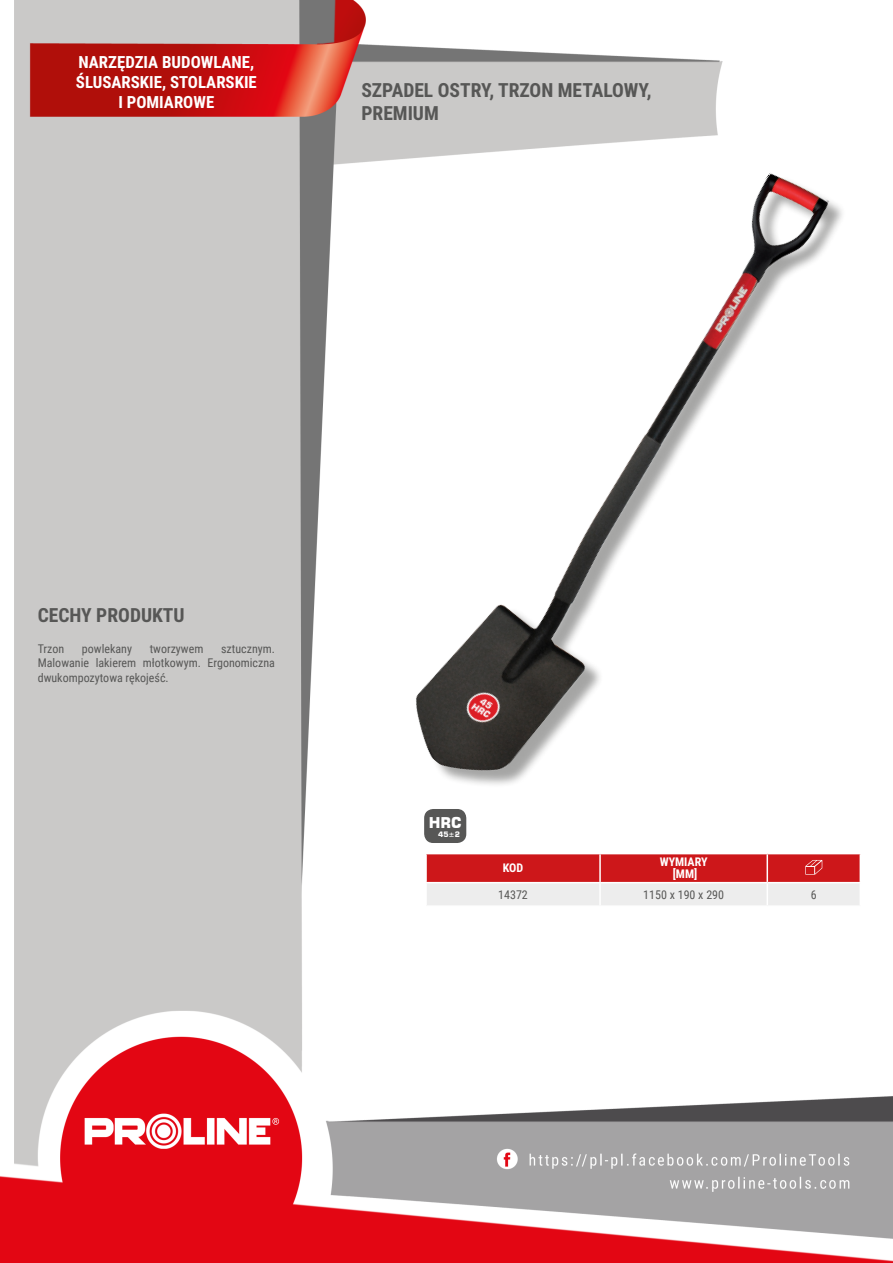
<style>
.page{position:relative;width:893px;height:1263px;background:#fff}
.page>*{position:absolute;margin:0;border:0;box-sizing:border-box;transform-origin:0 0}
.Lewo_bez_dzielenia{font:700 19.5px/23.4px "Roboto Condensed";color:#575756}
.MateriaĹ__CECHY{font:700 19.5px "Roboto Condensed";color:#575756}
.NagĹ_Ăłwek{font:700 16.8px/20.1px "Roboto Condensed";color:#fff;text-align:center}
.t1{font:700 14.85px "Square 721 BT";color:#fff}
.Opisy{font:12px/14.4px "Roboto Condensed";color:#575756;text-align:justify}
.Center{font:12px "Roboto Condensed";color:#575756}
.Ĺšrodek_bez_dzieleni{font:700 12px "Roboto Condensed";color:#fff}
.Indeks{font:12px "Roboto Condensed";color:#575756}
.Ĺšrodek__wymuszenie{font:700 12px "Roboto Condensed";color:#fff}
.Tabelka_nagĹ_Ăłwek{font:700 12px "Roboto Condensed";color:#fff}
.t2{font:700 7.5px "Square 721 BT";color:#fff}
</style>
<div class="page">
<img style="left:0;top:0;width:893px;height:1263px">
<img style="left:344px;top:160px;width:549px;height:638px">
<hr style="left:425px;top:854px;width:2px;height:28px;background:#fff">
<hr style="left:425px;top:883px;width:2px;height:22px;background:#fff">
<hr style="left:425px;top:853px;width:175px;height:1px;background:#fff">
<hr style="left:425px;top:882px;width:175px;height:1px;background:#fff">
<hr style="left:425px;top:905px;width:175px;height:2px;background:#fff">
<hr style="left:600px;top:905px;width:167px;height:2px;background:#fff">
<hr style="left:767px;top:905px;width:94px;height:2px;background:#fff">
<svg style="left:426px;top:853px;width:435px;height:52px;background:#dd7f80"></svg>
<div style="left:425px;top:810px;width:41px;height:32px;background:#575756;border-radius:8px"></div>
<div style="left:424px;top:809px;width:42px;height:34px;border:1px solid #575756;border-radius:8px"></div>
<p class="NagĹ_Ăłwek" style="left:76px;top:51px;width:182px">NARZĘDZIA BUDOWLANE,<br>ŚLUSARSKIE, STOLARSKIE<br>I POMIAROWE</p>
<p class="Lewo_bez_dzielenia" style="left:361px;top:77px;width:292px">SZPADEL OSTRY, TRZON METALOWY,<br>PREMIUM</p>
<p class="MateriaĹ__CECHY" style="left:38px;top:601px;width:148px">CECHY PRODUKTU</p>
<p class="Opisy" style="left:38px;top:641px;width:28px">Trzon</p>
<p class="Opisy" style="left:82px;top:641px;width:52px">powlekany</p>
<p class="Opisy" style="left:150px;top:641px;width:55px">tworzywem</p>
<p class="Opisy" style="left:38px;top:641px;width:239px;text-indent:183px">sztucznym.<br>Malowanie lakierem młotkowym. Ergonomiczna dwukompozytowa rękojeść.</p>
<p class="t1" style="left:429px;top:814px;width:34px">HRC</p>
<p class="t2" style="left:438px;top:830px;width:23px">45±2</p>
<p class="Tabelka_nagĹ_Ăłwek" style="left:503px;top:860px;width:22px">KOD</p>
<p class="Ĺšrodek_bez_dzieleni" style="left:660px;top:854px;width:49px">WYMIARY</p>
<p class="Ĺšrodek__wymuszenie" style="left:673px;top:866px;width:26px">[MM]</p>
<p class="Indeks" style="left:498px;top:886px;width:31px">14372</p>
<p class="Center" style="left:643px;top:886px;width:82px">1150 x 190 x 290</p>
<p class="Center" style="left:811px;top:886px;width:7px">6</p>
</div>
